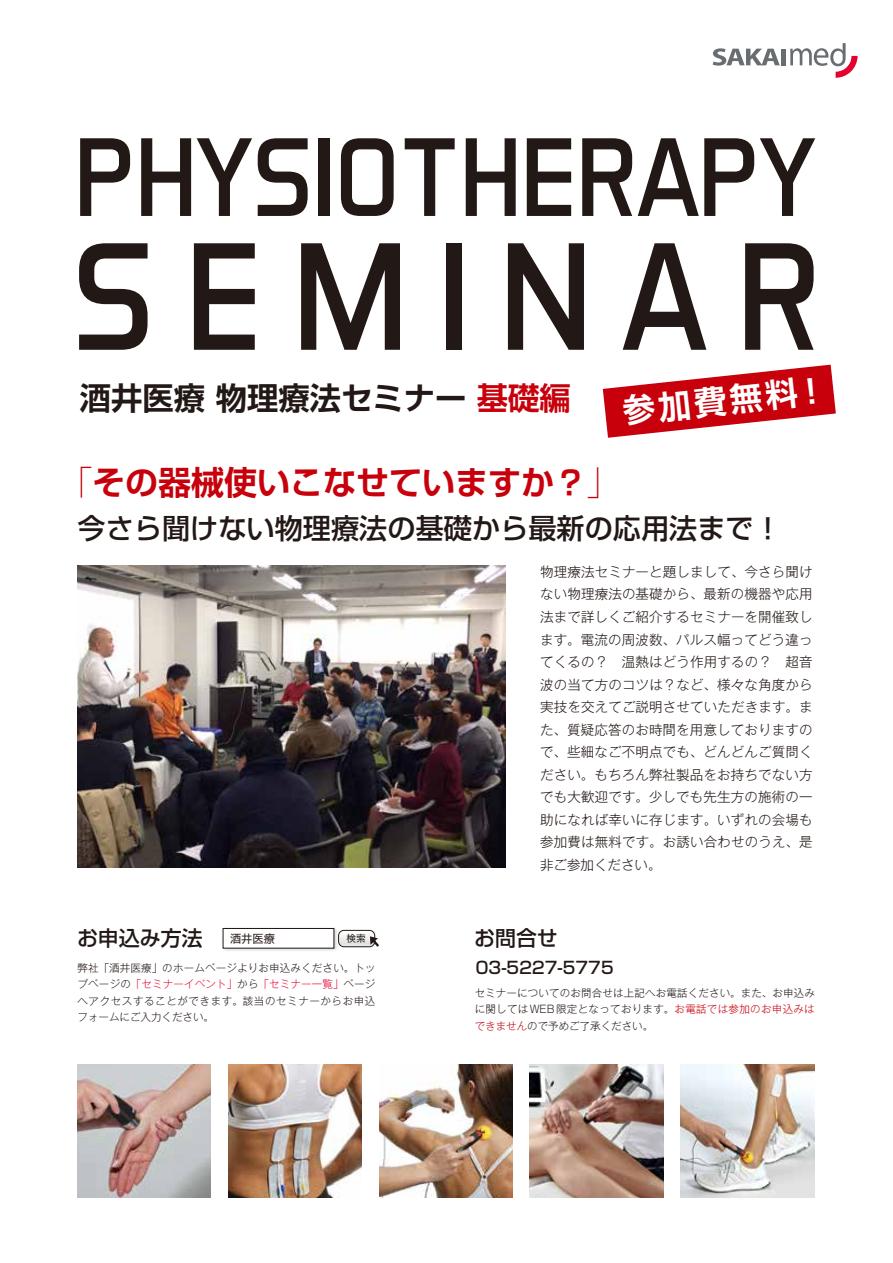
<style>
.page{position:relative;width:893px;height:1263px;background:#fff}
.page>*{position:absolute;margin:0;border:0;box-sizing:border-box;transform-origin:0 0}
.t1{font:700 33px "Shin Go De";color:#c7000b}
.t2{font:700 32.55px "Shin Go De";color:#fff}
.t3{font:700 31.35px "Shin Go De";color:#221815}
.t4{font:500 28.2px "Shin Go";color:#221815}
.t5{font:500 21px "Shin Go";color:#221815}
.t6{font:500 16.8px "Shin Go";color:#221815}
.t7{font:300 13.5px/22.5px "Gothic MB101";letter-spacing:.01em;color:#221815;text-align:justify}
.t8{font:11.4px "Hira Kaku Std W4";color:#231815}
.t9{font:300 10.5px/16.5px "Gothic MB101";letter-spacing:.03em;color:#221815;text-align:justify}
.t10{font:9.9px "Hira Kaku Std W4";color:#231815}
.s1{color:#c7000b}
.s2{font-family:"Shin Go";font-weight:300;font-stretch:expanded}
.s3{color:#e6002d}
</style>
<div class="page">
<img style="left:681px;top:1064px;width:133px;height:134px">
<svg style="left:80px;top:138px;width:50px;height:78px"></svg>
<svg style="left:141px;top:138px;width:50px;height:78px"></svg>
<svg style="left:197px;top:138px;width:55px;height:78px"></svg>
<svg style="left:258px;top:138px;width:50px;height:78px"></svg>
<div style="left:319px;top:138px;width:11px;height:78px;background:#221815"></div>
<svg style="left:341px;top:138px;width:53px;height:78px"></svg>
<svg style="left:405px;top:138px;width:50px;height:78px"></svg>
<svg style="left:466px;top:138px;width:50px;height:78px"></svg>
<svg style="left:527px;top:138px;width:44px;height:78px"></svg>
<svg style="left:582px;top:138px;width:50px;height:78px"></svg>
<svg style="left:638px;top:138px;width:116px;height:78px"></svg>
<svg style="left:760px;top:138px;width:55px;height:78px"></svg>
<svg style="left:79px;top:243px;width:69px;height:107px"></svg>
<svg style="left:194px;top:243px;width:61px;height:107px"></svg>
<svg style="left:301px;top:243px;width:99px;height:107px"></svg>
<div style="left:446px;top:243px;width:16px;height:107px;background:#221815"></div>
<svg style="left:508px;top:243px;width:76px;height:107px"></svg>
<svg style="left:623px;top:243px;width:83px;height:107px"></svg>
<svg style="left:745px;top:243px;width:69px;height:107px"></svg>
<svg style="left:713px;top:48px;width:67px;height:18px"></svg>
<div style="left:781px;top:49px;width:5px;height:16px;background:#686d71"></div>
<svg style="left:790px;top:43px;width:68px;height:35px"></svg>
<svg style="left:603px;top:365px;width:233px;height:73px"></svg>
<img style="left:222px;top:928px;width:117px;height:23px">
<div style="left:223px;top:928px;width:111px;height:20px;background:#fff;border:1px solid #221815"></div>
<div style="left:338px;top:930px;width:37px;height:17px;border:1px solid #221815;border-radius:5px"></div>
<svg style="left:339px;top:930px;width:40px;height:17px"></svg>
<img style="left:77px;top:1064px;width:134px;height:134px">
<img style="left:228px;top:1064px;width:134px;height:134px">
<img style="left:379px;top:1064px;width:134px;height:134px">
<img style="left:530px;top:1064px;width:133px;height:134px">
<img style="left:77px;top:565px;width:428px;height:303px">
<h3 class="t3" style="left:80px;top:377px;width:492px">酒井医療 物理療法セミナー <span class="s1">基礎編</span></h3>
<h2 class="t2" style="left:621px;top:390px;width:207px;rotate:-6deg">参加費無料！</h2>
<h1 class="t1" style="left:59px;top:461px;width:563px"><span class="s2">「</span>その器械使いこなせていますか？<span class="s2">」</span></h1>
<h3 class="t4" style="left:78px;top:510px;width:706px">今さら聞けない物理療法の基礎から最新の応用法まで！</h3>
<p class="t7" style="left:540px;top:559px;width:274px">物理療法セミナーと題しまして、今さら聞けない物理療法の基礎から、最新の機器や応用法まで詳しくご紹介するセミナーを開催致します。電流の周波数、パルス幅ってどう違ってくるの？　温熱はどう作用するの？　超音波の当て方のコツは？など、様々な角度から実技を交えてご説明させていただきます。また、質疑応答のお時間を用意しておりますので、些細なご不明点でも、どんどんご質問ください。もちろん弊社製品をお持ちでない方でも大歓迎です。少しでも先生方の施術の一助になれば幸いに存じます。いずれの会場も参加費は無料です。お誘い合わせのうえ、是非ご参加ください。</p>
<h3 class="t5" style="left:77px;top:924px;width:127px">お申込み方法</h3>
<h3 class="t5" style="left:474px;top:924px;width:85px">お問合せ</h3>
<p class="t6" style="left:476px;top:957px;width:139px">03-5227-5775</p>
<p class="t8" style="left:230px;top:930px;width:46px">酒井医療</p>
<p class="t10" style="left:347px;top:931px;width:21px">検索</p>
<p class="t9" style="left:78px;top:959px;width:299px">弊社「酒井医療」のホームページよりお申込みください。トップページの<span class="s3">「セミナーイベント」</span>から<span class="s3">「セミナー一覧」</span>ページへアクセスすることができます。該当のセミナーからお申込フォームにご入力ください。</p>
<p class="t9" style="left:475px;top:984px;width:342px">セミナーについてのお問合せは上記へお電話ください。また、お申込みに関してはWEB限定となっております。<span class="s1">お電話では参加のお申込みはできません</span>ので予めご了承ください。</p>
</div>
